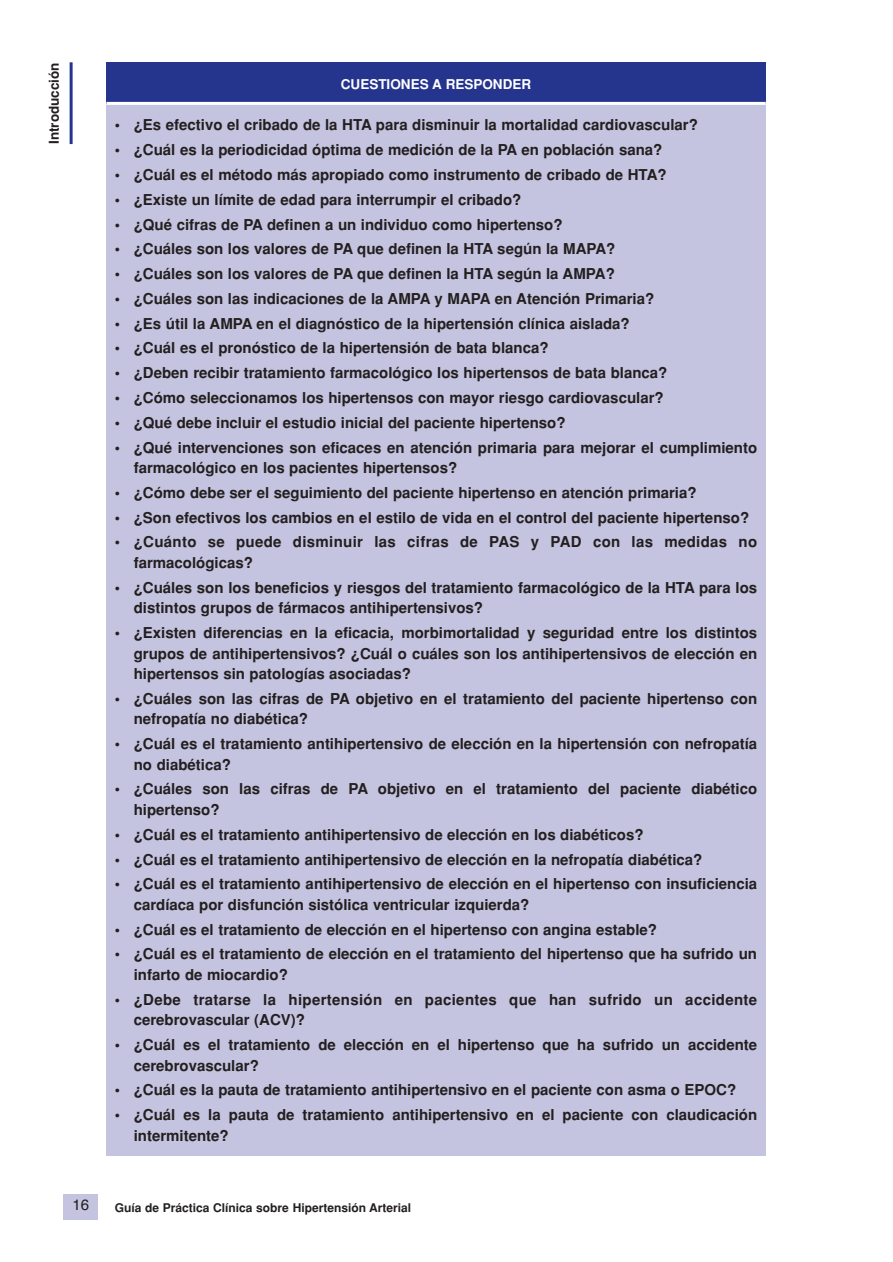
<style>
.page{position:relative;width:893px;height:1262px;background:#fff}
.page>*{position:absolute;margin:0;border:0;box-sizing:border-box;transform-origin:0 0}
.t1{font:700 15px/20.5px "Helvetica";color:#231f1f}
.t2{font:700 15px/20.5px "Helvetica";letter-spacing:.02em;color:#231f1f}
.t3{font:15px "Helvetica";color:#231f1f}
.t4{font:700 13.5px "Helvetica";color:#fff}
.t5{font:700 13.5px "Helvetica";color:#231f1f}
.t6{font:700 12px "Helvetica";color:#231f1f}
</style>
<div class="page">
<hr style="left:70px;top:62px;width:3px;height:82px;background:#25358e">
<div style="left:64px;top:1193px;width:34px;height:26px;background:#c4c3e0"></div>
<div style="left:106px;top:62px;width:659px;height:1093px;background:#c4c3e0"></div>
<div style="left:106px;top:62px;width:659px;height:41px;background:#25358e"></div>
<hr style="left:106px;top:102px;width:659px;height:3px;background:#fff">
<p class="t5" style="left:49px;top:144px;width:83px;rotate:-90deg">Introducción</p>
<p class="t3" style="left:72px;top:1199px;width:18px">16</p>
<p class="t4" style="left:341px;top:79px;width:192px">CUESTIONES A RESPONDER</p>
<p class="t1" style="left:115px;top:116px;width:584px">• ¿Es efectivo el cribado de la HTA para disminuir la mortalidad cardiovascular?</p>
<p class="t1" style="left:115px;top:141px;width:549px">• ¿Cuál es la periodicidad óptima de medición de la PA en población sana?</p>
<p class="t1" style="left:115px;top:166px;width:553px">• ¿Cuál es el método más apropiado como instrumento de cribado de HTA?</p>
<p class="t1" style="left:115px;top:191px;width:408px">• ¿Existe un límite de edad para interrumpir el cribado?</p>
<p class="t1" style="left:115px;top:215px;width:449px">• ¿Qué cifras de PA definen a un individuo como hipertenso?</p>
<p class="t1" style="left:115px;top:240px;width:502px">• ¿Cuáles son los valores de PA que definen la HTA según la MAPA?</p>
<p class="t1" style="left:115px;top:265px;width:501px">• ¿Cuáles son los valores de PA que definen la HTA según la AMPA?</p>
<p class="t1" style="left:115px;top:290px;width:541px">• ¿Cuáles son las indicaciones de la AMPA y MAPA en Atención Primaria?</p>
<p class="t1" style="left:115px;top:314px;width:516px">• ¿Es útil la AMPA en el diagnóstico de la hipertensión clínica aislada?</p>
<p class="t1" style="left:115px;top:339px;width:435px">• ¿Cuál es el pronóstico de la hipertensión de bata blanca?</p>
<p class="t1" style="left:115px;top:364px;width:554px">• ¿Deben recibir tratamiento farmacológico los hipertensos de bata blanca?</p>
<p class="t1" style="left:115px;top:389px;width:550px">• ¿Cómo seleccionamos los hipertensos con mayor riesgo cardiovascular?</p>
<p class="t1" style="left:115px;top:414px;width:452px">• ¿Qué debe incluir el estudio inicial del paciente hipertenso?</p>
<p class="t1" style="left:134px;top:438px;width:625px;text-indent:-19px">• ¿Qué intervenciones son eficaces en atención primaria para mejorar el cumplimiento farmacológico en los pacientes hipertensos?</p>
<p class="t1" style="left:115px;top:484px;width:583px">• ¿Cómo debe ser el seguimiento del paciente hipertenso en atención primaria?</p>
<p class="t1" style="left:115px;top:508px;width:635px">• ¿Son efectivos los cambios en el estilo de vida en el control del paciente hipertenso?</p>
<p class="t2" style="left:134px;top:533px;width:625px;text-indent:-19px">• ¿Cuánto se puede disminuir las cifras de PAS y PAD con las medidas no farmacológicas?</p>
<p class="t1" style="left:134px;top:578px;width:625px;text-indent:-19px">• ¿Cuáles son los beneficios y riesgos del tratamiento farmacológico de la HTA para los distintos grupos de fármacos antihipertensivos?</p>
<p class="t1" style="left:134px;top:624px;width:625px;text-align:justify;text-indent:-19px">• ¿Existen diferencias en la eficacia, morbimortalidad y seguridad entre los distintos grupos de antihipertensivos? ¿Cuál o cuáles son los antihipertensivos de elección en hipertensos sin patologías asociadas?</p>
<p class="t1" style="left:134px;top:690px;width:625px;text-indent:-19px">• ¿Cuáles son las cifras de PA objetivo en el tratamiento del paciente hipertenso con nefropatía no diabética?</p>
<p class="t1" style="left:134px;top:735px;width:625px;text-indent:-19px">• ¿Cuál es el tratamiento antihipertensivo de elección en la hipertensión con nefropatía no diabética?</p>
<p class="t1" style="left:134px;top:780px;width:625px;text-indent:-19px">• ¿Cuáles son las cifras de PA objetivo en el tratamiento del paciente diabético hipertenso?</p>
<p class="t1" style="left:115px;top:825px;width:530px">• ¿Cuál es el tratamiento antihipertensivo de elección en los diabéticos?</p>
<p class="t1" style="left:115px;top:850px;width:589px">• ¿Cuál es el tratamiento antihipertensivo de elección en la nefropatía diabética?</p>
<p class="t1" style="left:134px;top:875px;width:625px;text-indent:-19px">• ¿Cuál es el tratamiento antihipertensivo de elección en el hipertenso con insuficiencia cardíaca por disfunción sistólica ventricular izquierda?</p>
<p class="t1" style="left:115px;top:920px;width:543px">• ¿Cuál es el tratamiento de elección en el hipertenso con angina estable?</p>
<p class="t1" style="left:134px;top:945px;width:625px;text-indent:-19px">• ¿Cuál es el tratamiento de elección en el tratamiento del hipertenso que ha sufrido un infarto de miocardio?</p>
<p class="t2" style="left:134px;top:990px;width:625px;text-indent:-19px">• ¿Debe tratarse la hipertensión en pacientes que han sufrido un accidente cerebrovascular (ACV)?</p>
<p class="t1" style="left:134px;top:1036px;width:625px;text-indent:-19px">• ¿Cuál es el tratamiento de elección en el hipertenso que ha sufrido un accidente cerebrovascular?</p>
<p class="t1" style="left:115px;top:1081px;width:623px">• ¿Cuál es la pauta de tratamiento antihipertensivo en el paciente con asma o EPOC?</p>
<p class="t1" style="left:134px;top:1106px;width:625px;text-indent:-19px">• ¿Cuál es la pauta de tratamiento antihipertensivo en el paciente con claudicación intermitente?</p>
<p class="t6" style="left:115px;top:1203px;width:298px">Guía de Práctica Clínica sobre Hipertensión Arterial</p>
</div>
